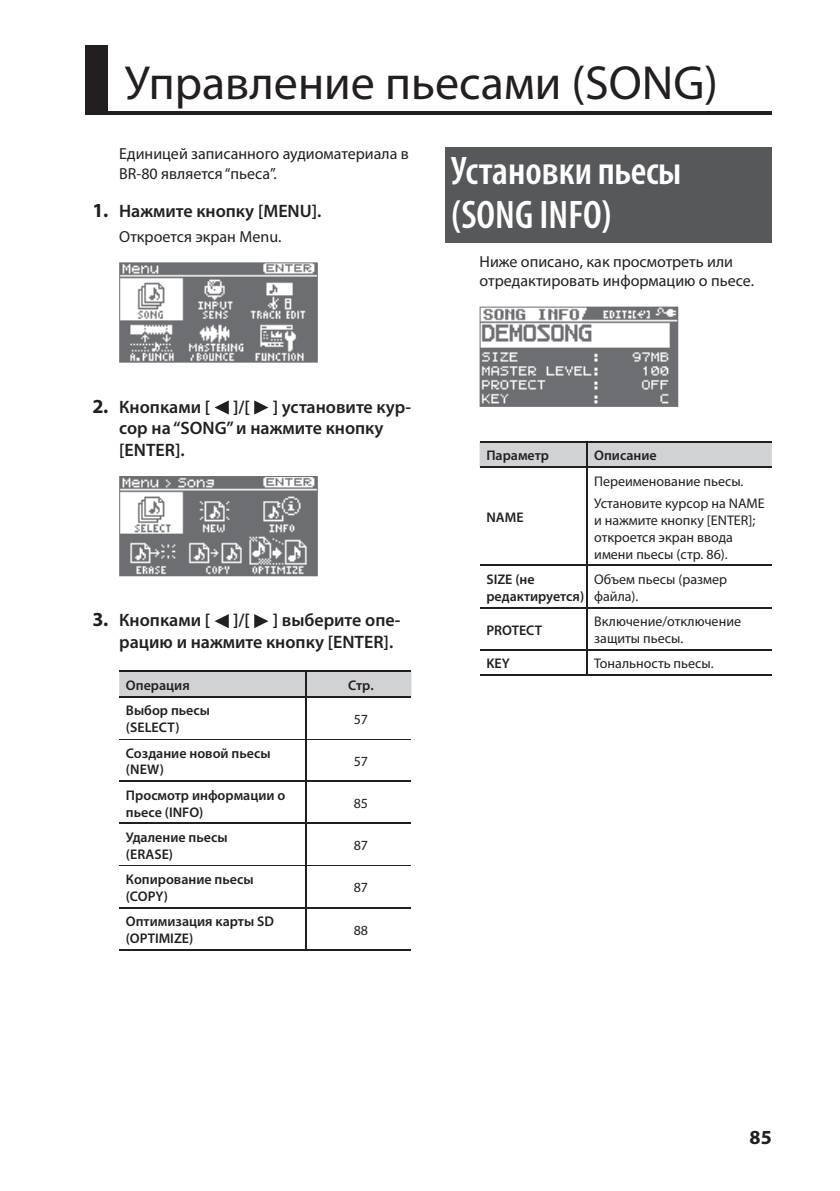
<style>
.page{position:relative;width:840px;height:1191px;background:#fff}
.page>*{position:absolute;margin:0;border:0;box-sizing:border-box;transform-origin:0 0}
.t1{font:48px "Myriad Pro";color:#231f20}
.t2{font:600 condensed 40px/44px "Myriad Pro";color:#fff}
.t3{font:700 20px "Myriad Pro";color:#231f20}
.t4{font:600 18px/21.6px "Myriad Pro";color:#231f20}
.t5{font:16px/19.2px "Myriad Pro";color:#231f20}
.t6{font:600 14px/16.8px "Myriad Pro";color:#231f20}
.t7{font:14px/16.8px "Myriad Pro";color:#231f20}
.s1{font-weight:700;font-size:20px}
</style>
<div class="page">
<svg style="left:119px;top:262px;width:198px;height:101px"></svg>
<svg style="left:214px;top:400px;width:15px;height:14px"></svg>
<svg style="left:254px;top:400px;width:14px;height:14px"></svg>
<svg style="left:119px;top:476px;width:198px;height:100px;background:#949496"></svg>
<svg style="left:214px;top:614px;width:15px;height:14px"></svg>
<svg style="left:254px;top:614px;width:14px;height:14px"></svg>
<hr style="left:119px;top:670px;width:187px;height:2px;background:#231f20">
<hr style="left:306px;top:670px;width:105px;height:2px;background:#231f20">
<hr style="left:119px;top:696px;width:187px;height:1px;background:#231f20">
<hr style="left:306px;top:696px;width:105px;height:1px;background:#231f20">
<div style="left:119px;top:672px;width:292px;height:24px;background:#d1d2d4"></div>
<hr style="left:306px;top:697px;width:1px;height:41px;background:#231f20">
<hr style="left:119px;top:738px;width:187px;height:1px;background:#231f20">
<hr style="left:306px;top:738px;width:105px;height:1px;background:#231f20">
<hr style="left:306px;top:739px;width:1px;height:41px;background:#231f20">
<hr style="left:119px;top:780px;width:187px;height:1px;background:#231f20">
<hr style="left:306px;top:780px;width:105px;height:1px;background:#231f20">
<hr style="left:306px;top:781px;width:1px;height:42px;background:#231f20">
<hr style="left:119px;top:823px;width:187px;height:1px;background:#231f20">
<hr style="left:306px;top:823px;width:105px;height:1px;background:#231f20">
<hr style="left:306px;top:824px;width:1px;height:41px;background:#231f20">
<hr style="left:119px;top:865px;width:187px;height:1px;background:#231f20">
<hr style="left:306px;top:865px;width:105px;height:1px;background:#231f20">
<hr style="left:306px;top:866px;width:1px;height:41px;background:#231f20">
<hr style="left:119px;top:907px;width:187px;height:1px;background:#231f20">
<hr style="left:306px;top:907px;width:105px;height:1px;background:#231f20">
<hr style="left:306px;top:908px;width:1px;height:41px;background:#231f20">
<hr style="left:119px;top:949px;width:187px;height:1px;background:#231f20">
<hr style="left:306px;top:949px;width:105px;height:1px;background:#231f20">
<div style="left:445px;top:147px;width:326px;height:48px;background:#57585a"></div>
<div style="left:445px;top:194px;width:326px;height:48px;background:#57585a"></div>
<svg style="left:479px;top:307px;width:198px;height:100px"></svg>
<hr style="left:479px;top:466px;width:108px;height:2px;background:#231f20">
<hr style="left:587px;top:466px;width:184px;height:2px;background:#231f20">
<svg style="left:479px;top:441px;width:292px;height:26px;background:#bcbcbe"></svg>
<hr style="left:586px;top:468px;width:1px;height:97px;background:#231f20">
<hr style="left:479px;top:565px;width:108px;height:1px;background:#231f20">
<hr style="left:587px;top:565px;width:184px;height:1px;background:#231f20">
<hr style="left:586px;top:566px;width:1px;height:41px;background:#231f20">
<hr style="left:479px;top:607px;width:108px;height:1px;background:#231f20">
<hr style="left:587px;top:607px;width:184px;height:1px;background:#231f20">
<hr style="left:586px;top:608px;width:1px;height:41px;background:#231f20">
<hr style="left:479px;top:649px;width:108px;height:1px;background:#231f20">
<hr style="left:587px;top:649px;width:184px;height:1px;background:#231f20">
<svg style="left:586px;top:650px;width:1px;height:24px"></svg>
<hr style="left:479px;top:674px;width:108px;height:1px;background:#231f20">
<hr style="left:587px;top:674px;width:184px;height:1px;background:#231f20">
<div style="left:85px;top:45px;width:23px;height:67px;background:#231f20"></div>
<hr style="left:85px;top:112px;width:686px;height:3px;background:#231f20">
<h1 class="t1" style="left:125px;top:54px;width:594px">Управление пьесами (SONG)</h1>
<p class="t5" style="left:119px;top:144px;width:291px">Единицей записанного аудиоматериала в<br>BR-80 является “пьеса”.</p>
<p class="t4" style="left:92px;top:200px;width:230px"><span class="s1">1.</span> Нажмите кнопку [MENU] .</p>
<p class="t5" style="left:119px;top:227px;width:163px">Откроется экран Menu.</p>
<h2 class="t2" style="left:451px;top:148px;width:231px">Установки пьесы ( SONG INFO)</h2>
<p class="t5" style="left:479px;top:252px;width:276px">Ниже описано, как просмотреть или отредактировать информацию о пьесе.</p>
<p class="t4" style="left:92px;top:395px;width:119px"><span class="s1">2.</span> Кнопками [</p>
<p class="t4" style="left:233px;top:395px;width:18px">]/[</p>
<p class="t4" style="left:119px;top:395px;width:293px;text-indent:153px">] установите кур&shy;сор на “SONG” и нажмите кнопку [ENTER] .</p>
<p class="t4" style="left:92px;top:609px;width:119px"><span class="s1">3.</span> Кнопками [</p>
<p class="t4" style="left:233px;top:609px;width:18px">]/[</p>
<p class="t4" style="left:119px;top:609px;width:282px;text-indent:153px">] выберите опе&shy;рацию и нажмите кнопку [ENTER] .</p>
<p class="t6" style="left:126px;top:676px;width:65px">Операция</p>
<p class="t6" style="left:348px;top:676px;width:27px">Стр .</p>
<p class="t6" style="left:126px;top:702px;width:85px">Выбор пьесы (SELECT)</p>
<p class="t7" style="left:353px;top:710px;width:16px">57</p>
<p class="t6" style="left:126px;top:744px;width:146px">Создание новой пьесы (NEW)</p>
<p class="t7" style="left:353px;top:752px;width:16px">57</p>
<p class="t6" style="left:126px;top:786px;width:161px">Просмотр информации о пьесе (INFO)</p>
<p class="t7" style="left:353px;top:794px;width:16px">85</p>
<p class="t6" style="left:126px;top:828px;width:103px">Удаление пьесы (ERASE)</p>
<p class="t7" style="left:353px;top:837px;width:16px">87</p>
<p class="t6" style="left:126px;top:870px;width:129px">Копирование пьесы (COPY)</p>
<p class="t7" style="left:353px;top:879px;width:16px">87</p>
<p class="t6" style="left:126px;top:912px;width:149px">Оптимизация карты SD (OPTIMIZE)</p>
<p class="t7" style="left:353px;top:921px;width:16px">88</p>
<p class="t6" style="left:486px;top:447px;width:64px">Параметр</p>
<p class="t6" style="left:594px;top:447px;width:64px">Описание</p>
<p class="t6" style="left:486px;top:509px;width:39px">NAME</p>
<p class="t7" style="left:594px;top:469px;width:172px;line-height:22.4px">Переименование пьесы.<br>Установите курсор на NAME</p>
<p class="t7" style="left:594px;top:512px;width:162px">и нажмите кнопку [ENTER]; откроется экран ввода имени пьесы (стр. 86).</p>
<p class="t6" style="left:486px;top:570px;width:99px">SIZE (не редактируется)</p>
<p class="t7" style="left:594px;top:570px;width:134px">Объем пьесы (размер файла).</p>
<p class="t6" style="left:486px;top:621px;width:57px">PROTECT</p>
<p class="t7" style="left:594px;top:613px;width:148px">Включение/отключение защиты пьесы.</p>
<p class="t6" style="left:486px;top:655px;width:25px">KEY</p>
<p class="t7" style="left:594px;top:655px;width:121px">Тональность пьесы.</p>
<h3 class="t3" style="left:749px;top:1123px;width:24px">85</h3>
</div>
